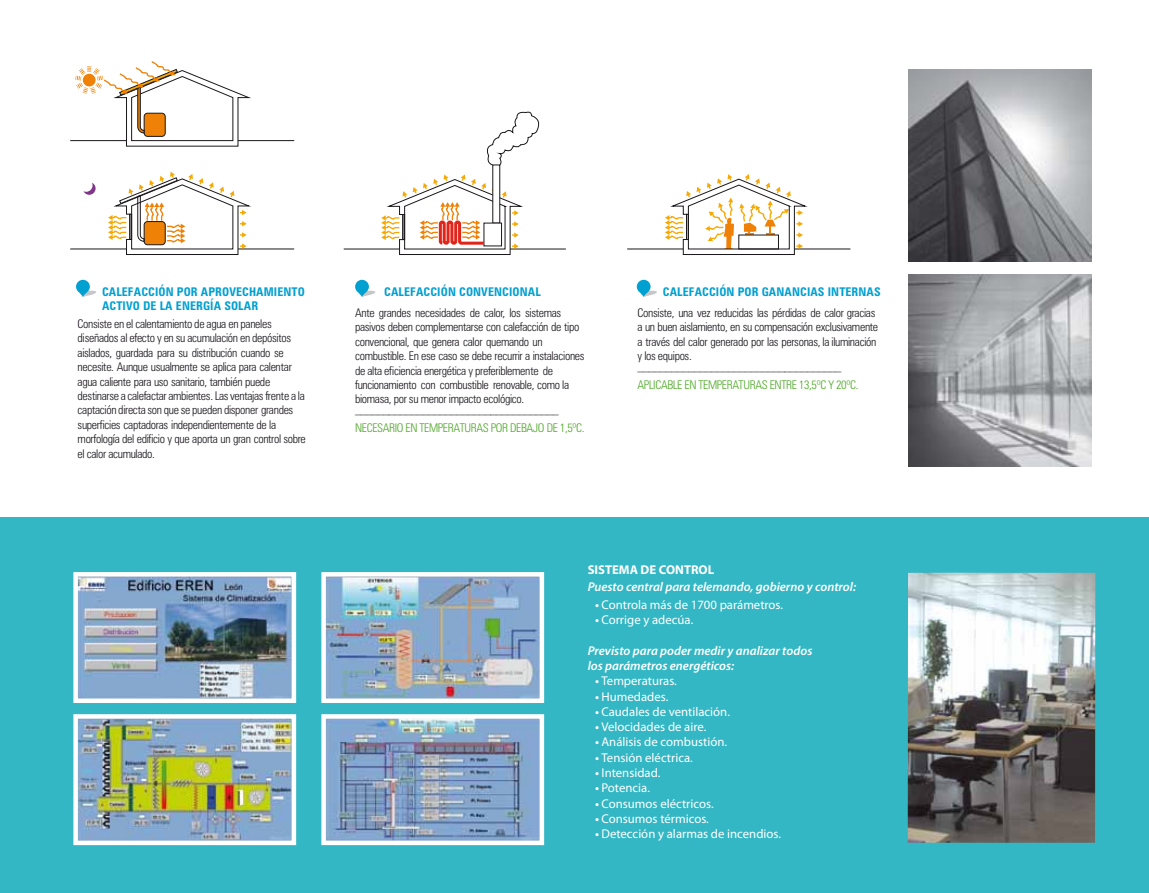
<style>
.page{position:relative;width:1149px;height:893px;background:#fff}
.page>*{position:absolute;margin:0;border:0;box-sizing:border-box;transform-origin:0 0}
.t1{font:12.75px "Myriad Pro";color:#fff}
.t2{font:italic 600 12.75px/15.3px "Myriad Pro";color:#fff}
.t3{font:700 12.75px "Myriad Pro";color:#fff}
.t4{font:300 condensed 12px/14.4px "Zurich BT";letter-spacing:-.03em;color:#1a171c}
.t5{font:700 condensed 12px "Zurich BT";letter-spacing:.01em;color:#00a0d1}
.t6{font:300 condensed 12px "Zurich BT";letter-spacing:-.03em;color:#4fa928}
.s1{font-weight:600;font-style:italic}
</style>
<div class="page">
<div style="left:0;top:517px;width:1148px;height:376px;background:#34b7c4"></div>
<hr style="left:627px;top:249px;width:223px;height:1px;background:#1a171b">
<svg style="left:664px;top:174px;width:141px;height:81px"></svg>
<div style="left:738px;top:235px;width:40px;height:14px;border:1px solid #1a171b"></div>
<hr style="left:70px;top:140px;width:224px;height:1px;background:#1a171b">
<hr style="left:70px;top:249px;width:224px;height:1px;background:#1a171b">
<svg style="left:83px;top:183px;width:13px;height:12px"></svg>
<svg style="left:108px;top:172px;width:141px;height:83px"></svg>
<svg style="left:72px;top:61px;width:177px;height:85px"></svg>
<hr style="left:343px;top:249px;width:222px;height:1px;background:#1a171b">
<svg style="left:492px;top:165px;width:7px;height:58px"></svg>
<svg style="left:486px;top:111px;width:54px;height:54px"></svg>
<svg style="left:381px;top:174px;width:140px;height:81px"></svg>
<svg style="left:76px;top:280px;width:20px;height:17px"></svg>
<svg style="left:355px;top:280px;width:20px;height:17px"></svg>
<svg style="left:636px;top:280px;width:20px;height:17px"></svg>
<img style="left:908px;top:69px;width:183px;height:193px">
<img style="left:908px;top:274px;width:183px;height:192px">
<img style="left:78px;top:577px;width:213px;height:121px">
<img style="left:326px;top:577px;width:213px;height:121px">
<img style="left:78px;top:719px;width:213px;height:121px">
<img style="left:326px;top:719px;width:213px;height:121px">
<img style="left:907px;top:573px;width:187px;height:270px">
<div style="left:73px;top:572px;width:223px;height:131px;border:4px solid #fff"></div>
<div style="left:321px;top:572px;width:223px;height:131px;border:4px solid #fff"></div>
<div style="left:73px;top:714px;width:223px;height:131px;border:4px solid #fff"></div>
<div style="left:321px;top:714px;width:223px;height:131px;border:4px solid #fff"></div>
<p class="t5" style="left:384px;top:284px;width:158px">CALEFACCIÓN CONVENCIONAL</p>
<p class="t5" style="left:102px;top:284px;width:204px">CALEFACCIÓN POR APROVECHAMIENTO</p>
<p class="t5" style="left:662px;top:284px;width:219px">CALEFACCIÓN POR GANANCIAS INTERNAS</p>
<p class="t5" style="left:102px;top:299px;width:157px">ACTIVO DE LA ENERGÍA SOLAR</p>
<p class="t4" style="left:637px;top:305px;width:242px">Consiste, una vez reducidas las pérdidas de calor gracias a un buen aislamiento, en su compensación exclusivamente a través del calor generado por las personas, la iluminación y los equipos. ––––––––––––––––––––––––––––––––––––</p>
<p class="t6" style="left:637px;top:377px;width:222px">APLICABLE EN TEMPERATURAS ENTRE 13,5ºC Y 20ºC.</p>
<p class="t4" style="left:78px;top:316px;width:230px">Consiste en el calentamiento de agua en paneles diseñados al efecto y en su acumulación en depósitos aislados, guardada para su distribución cuando se necesite. Aunque usualmente se aplica para calentar agua caliente para uso sanitario, también puede destinarse a calefactar ambientes. Las ventajas frente a la captación directa son que se pueden disponer grandes superficies captadoras independientemente de la morfología del edificio y que aporta un gran control sobre el calor acumulado.</p>
<p class="t4" style="left:355px;top:305px;width:231px">Ante grandes necesidades de calor, los sistemas pasivos deben complementarse con calefacción de tipo convencional, que genera calor quemando un combustible. En ese caso se debe recurrir a instalaciones de alta eficiencia energética y preferiblemente de funcionamiento con combustible renovable, como la biomasa, por su menor impacto ecológico. ––––––––––––––––––––––––––––––––––––</p>
<p class="t6" style="left:355px;top:421px;width:231px">NECESARIO EN TEMPERATURAS POR DEBAJO DE 1,5ºC.</p>
<p class="t3" style="left:587px;top:561px;width:128px">SISTEMA DE CONTROL</p>
<p class="t2" style="left:587px;top:579px;width:270px">Puesto central para telemando, gobierno y control:</p>
<p class="t1" style="left:595px;top:597px;width:189px"><span class="s1">•</span> Controla más de 1700 parámetros.</p>
<p class="t1" style="left:595px;top:612px;width:100px"><span class="s1">•</span> Corrige y adecúa.</p>
<p class="t2" style="left:587px;top:642px;width:226px">Previsto para poder medir y analizar todos los parámetros energéticos:</p>
<p class="t1" style="left:595px;top:673px;width:83px"><span class="s1">•</span> Temperaturas.</p>
<p class="t1" style="left:595px;top:688px;width:75px"><span class="s1">•</span> Humedades.</p>
<p class="t1" style="left:595px;top:704px;width:136px"><span class="s1">•</span> Caudales de ventilación.</p>
<p class="t1" style="left:595px;top:719px;width:113px"><span class="s1">•</span> Velocidades de aire.</p>
<p class="t1" style="left:595px;top:734px;width:133px"><span class="s1">•</span> Análisis de combustión.</p>
<p class="t1" style="left:595px;top:750px;width:99px"><span class="s1">•</span> Tensión eléctrica.</p>
<p class="t1" style="left:595px;top:765px;width:67px"><span class="s1">•</span> Intensidad.</p>
<p class="t1" style="left:595px;top:780px;width:56px"><span class="s1">•</span> Potencia.</p>
<p class="t1" style="left:595px;top:795px;width:120px"><span class="s1">•</span> Consumos eléctricos.</p>
<p class="t1" style="left:595px;top:811px;width:115px"><span class="s1">•</span> Consumos térmicos.</p>
<p class="t1" style="left:595px;top:826px;width:187px"><span class="s1">•</span> Detección y alarmas de incendios.</p>
</div>
